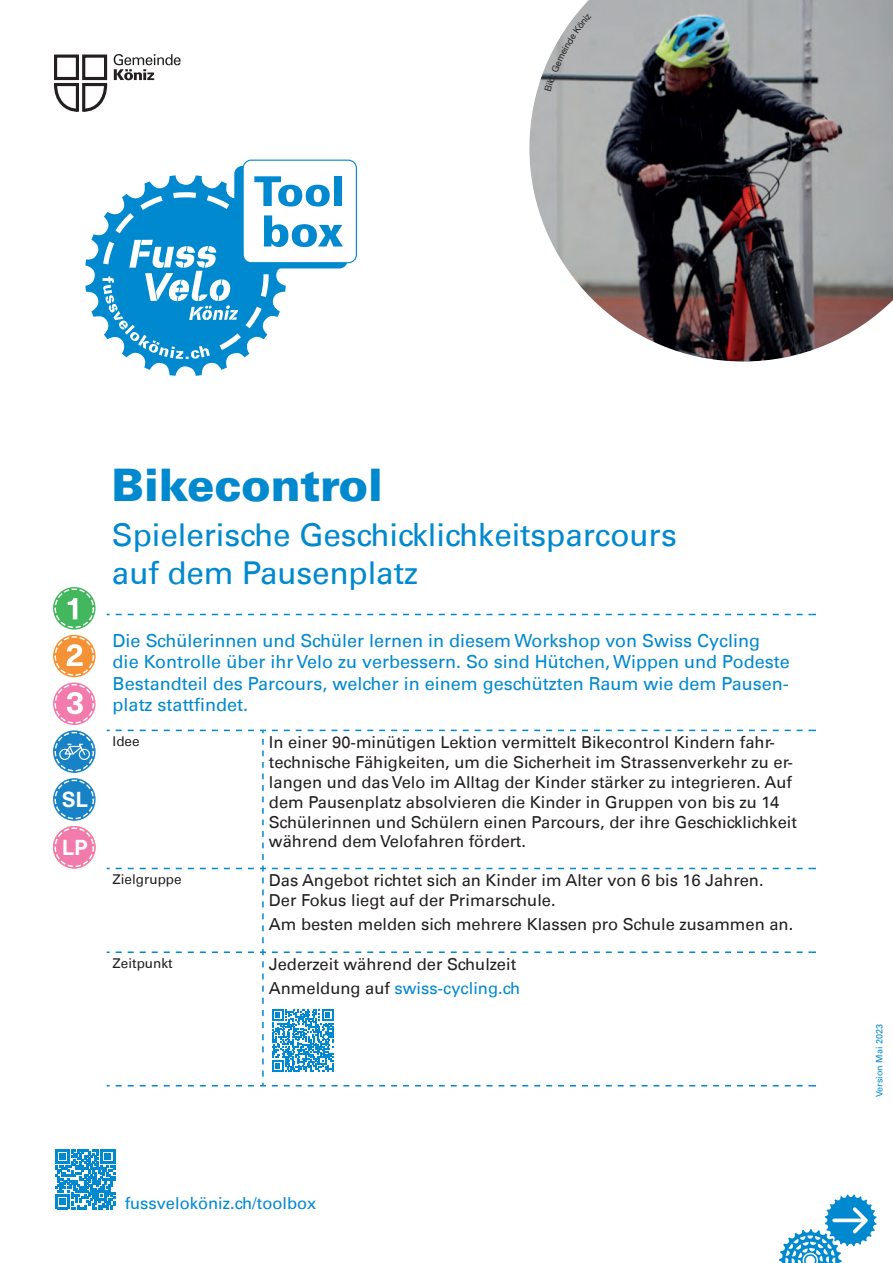
<style>
.page{position:relative;width:893px;height:1263px;background:#fff}
.page>*{position:absolute;margin:0;border:0;box-sizing:border-box;transform-origin:0 0}
.ToolTitel_Gross{font:900 45px "Univers LT";letter-spacing:-.01em;color:#0089cf}
.ToolTitel{font:31.5px/37.8px "Univers LT";letter-spacing:-.005em;color:#0089cf}
.t1{font:700 21.3px "Neue Haas Unica Pro";color:#fff}
.Lead{font:18px/21.6px "Univers LT";color:#0089cf}
.Fliesstext_Tabelle{font:16.5px/19.8px "Univers LT";color:#231f20}
.Fliesstext_Tabelle-2{font:16.5px "Univers LT";color:#0089cf}
.Untertitel_TAbelle{font:13.5px "Univers LT";color:#231f20}
.t2{font:9px "Univers LT";color:#0089cf}
.s1{color:#231f20}
</style>
<div class="page">
<svg style="left:54px;top:54px;width:127px;height:58px"></svg>
<div style="left:243px;top:160px;width:114px;height:103px;border:1px solid #0089cf;border-radius:8px"></div>
<svg style="left:85px;top:175px;width:258px;height:201px"></svg>
<svg style="left:55px;top:1149px;width:60px;height:60px"></svg>
<svg style="left:779px;top:1194px;width:97px;height:69px"></svg>
<svg style="left:53px;top:778px;width:43px;height:43px"></svg>
<div style="left:55px;top:780px;width:39px;height:39px;border:1px dashed #fff;border-radius:50%"></div>
<svg style="left:53px;top:730px;width:43px;height:43px"></svg>
<svg style="left:59px;top:743px;width:32px;height:17px"></svg>
<div style="left:55px;top:732px;width:39px;height:39px;border:1px dashed #fff;border-radius:50%"></div>
<svg style="left:116px;top:614px;width:150px;height:1px"></svg>
<svg style="left:272px;top:614px;width:544px;height:1px"></svg>
<svg style="left:272px;top:730px;width:544px;height:1px"></svg>
<svg style="left:272px;top:868px;width:544px;height:1px"></svg>
<svg style="left:272px;top:951px;width:544px;height:2px"></svg>
<svg style="left:272px;top:1085px;width:544px;height:1px"></svg>
<svg style="left:116px;top:730px;width:150px;height:130px"></svg>
<svg style="left:116px;top:866px;width:150px;height:77px"></svg>
<svg style="left:116px;top:1083px;width:150px;height:3px"></svg>
<svg style="left:116px;top:949px;width:150px;height:128px"></svg>
<img style="left:529px;top:0;width:364px;height:361px">
<div style="left:53px;top:826px;width:43px;height:42px;background:#f27bab;border-radius:50%"></div>
<div style="left:55px;top:827px;width:39px;height:40px;border:1px dashed #fff;border-radius:50%"></div>
<svg style="left:53px;top:635px;width:43px;height:42px"></svg>
<div style="left:55px;top:636px;width:39px;height:40px;border:1px dashed #fff;border-radius:50%"></div>
<svg style="left:67px;top:644px;width:16px;height:22px"></svg>
<svg style="left:53px;top:682px;width:43px;height:43px"></svg>
<div style="left:55px;top:684px;width:39px;height:40px;border:1px dashed #fff;border-radius:50%"></div>
<svg style="left:67px;top:692px;width:16px;height:22px"></svg>
<svg style="left:53px;top:587px;width:43px;height:42px"></svg>
<div style="left:55px;top:588px;width:39px;height:40px;border:1px dashed #fff;border-radius:50%"></div>
<svg style="left:68px;top:598px;width:9px;height:21px"></svg>
<svg style="left:272px;top:1009px;width:61px;height:62px"></svg>
<svg style="left:545px;top:14px;width:46px;height:78px"></svg>
<p class="t1" style="left:62px;top:787px;width:27px">SL</p>
<p class="t1" style="left:62px;top:834px;width:27px">LP</p>
<p class="ToolTitel_Gross" style="left:112px;top:456px;width:273px">Bikecontrol</p>
<p class="ToolTitel" style="left:112px;top:516px;width:567px">Spielerische Geschicklichkeitsparcours auf dem Pausenplatz</p>
<p class="Lead" style="left:113px;top:629px;width:679px">Die Schülerinnen und Schüler lernen in diesem Workshop von Swiss Cycling die Kontrolle über ihr Velo zu verbessern. So sind Hütchen, Wippen und Podeste Bestandteil des Parcours, welcher in einem geschützten Raum wie dem Pausen&shy;platz stattfindet.</p>
<p class="Untertitel_TAbelle" style="left:113px;top:733px;width:29px">Idee</p>
<p class="Fliesstext_Tabelle" style="left:269px;top:733px;width:530px">In einer 90-minütigen Lektion vermittelt Bikecontrol Kindern fahr&shy;technische Fähigkeiten, um die Sicherheit im Strassenverkehr zu er&shy;langen und das Velo im Alltag der Kinder stärker zu integrieren. Auf dem Pausenplatz absolvieren die Kinder in Gruppen von bis zu 14<br>Schülerinnen und Schülern einen Parcours, der ihre Geschicklichkeit während dem Velofahren fördert.</p>
<p class="Untertitel_TAbelle" style="left:113px;top:871px;width:71px">Zielgruppe</p>
<p class="Fliesstext_Tabelle" style="left:269px;top:871px;width:496px">Das Angebot richtet sich an Kinder im Alter von 6 bis 16 Jahren.<br>Der Fokus liegt auf der Primarschule.</p>
<p class="Fliesstext_Tabelle" style="left:269px;top:914px;width:526px">Am besten melden sich mehrere Klassen pro Schule zusammen an.</p>
<p class="Untertitel_TAbelle" style="left:113px;top:955px;width:61px">Zeitpunkt</p>
<p class="Fliesstext_Tabelle" style="left:269px;top:954px;width:249px">Jederzeit während der Schulzeit</p>
<p class="Fliesstext_Tabelle-2" style="left:269px;top:978px;width:253px"><span class="s1">Anmeldung auf</span> swiss-cycling.ch</p>
<p class="Fliesstext_Tabelle-2" style="left:125px;top:1194px;width:193px">fussveloköniz.ch/toolbox</p>
<p class="t2" style="left:874px;top:1097px;width:75px;rotate:-90deg">Version Mai 2023</p>
</div>
